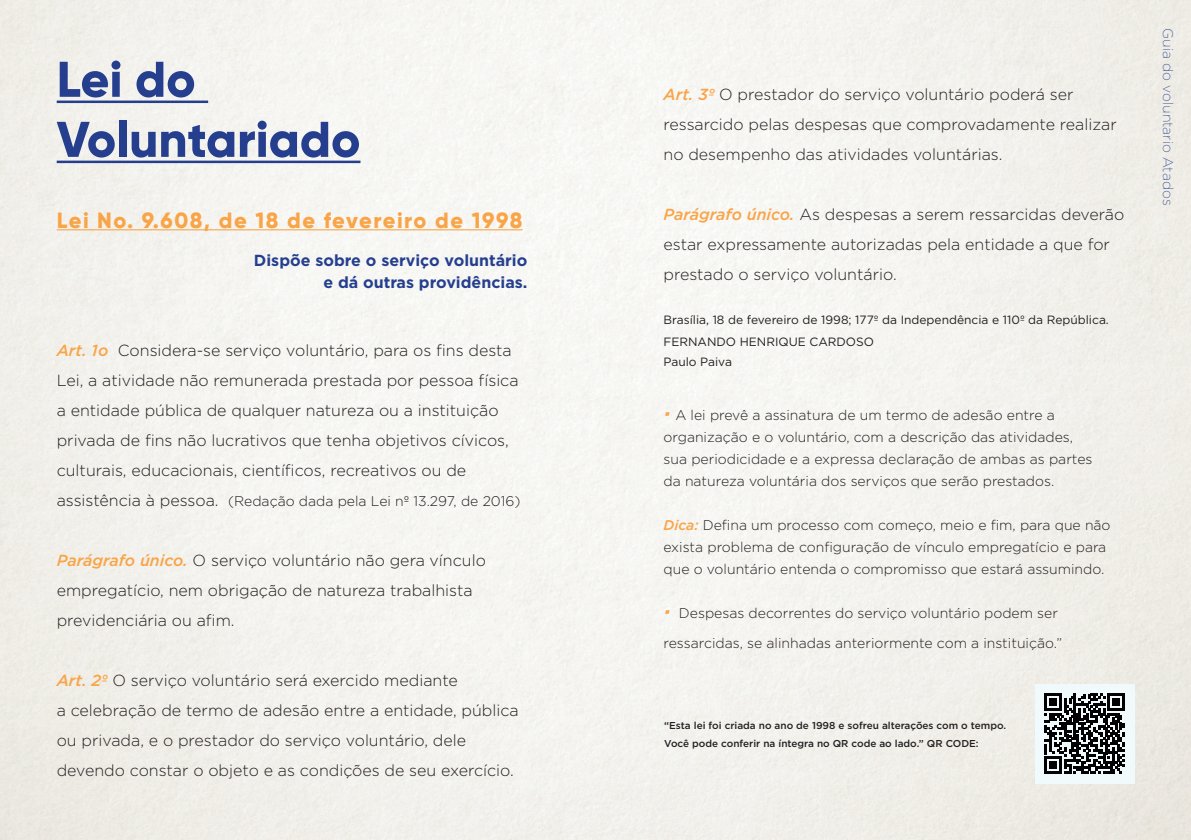
<style>
.page{position:relative;width:1191px;height:840px;background:#fff}
.page>*{position:absolute;margin:0;border:0;box-sizing:border-box;transform-origin:0 0}
.t1{font:800 50px/60px "Gilroy";color:#253f8e}
.t2{font:800 22px "Gilroy";letter-spacing:.07em;color:#f9a447}
.t3{font:300 16px/30px "Gotham";color:#231f20}
.t4{font:700 16px/22px "Gotham";color:#253f8e;text-align:right}
.t5{font:300 14px/22px "Gotham";color:#231f20}
.t6{font:200 14px "Gotham";color:#253f8e}
.t7{font:12px/22px "Gotham";color:#231f20}
.t8{font:500 10px/18px "Gotham";color:#231f20}
.s1{font-weight:500;font-style:italic;color:#f9a447}
.s2{font-size:16px}
.s3{font-weight:500;font-style:italic;font-size:26px;color:#f9a447}
</style>
<div class="page">
<hr style="left:57px;top:100px;width:151px;height:3px;background:#253f8e">
<hr style="left:57px;top:160px;width:303px;height:3px;background:#253f8e">
<hr style="left:57px;top:229px;width:465px;height:1px;background:#f9a447">
<div style="left:1035px;top:683px;width:99px;height:99px;background:#f0f9fb"></div>
<svg style="left:1044px;top:693px;width:80px;height:80px"></svg>
<h1 class="t1" style="left:57px;top:49px;width:305px">Lei do<br>Voluntariado</h1>
<h2 class="t2" style="left:57px;top:206px;width:467px">Lei No. 9.608, de 18 de fevereiro de 1998</h2>
<p class="t4" style="left:254px;top:249px;width:275px">Dispõe sobre o serviço voluntário e dá outras providências.</p>
<p class="t3" style="left:57px;top:334px;width:463px"><span class="s1">Art. 1o</span> Considera-se serviço voluntário, para os fins desta Lei, a atividade não remunerada prestada por pessoa física a entidade pública de qualquer natureza ou a instituição privada de fins não lucrativos que tenha objetivos cívicos, culturais, educacionais, científicos, recreativos ou de</p>
<p class="t5" style="left:57px;top:489px;width:465px"><span class="s2">assistência à pessoa.</span> (Redação dada pela Lei nº 13.297, de 2016)</p>
<p class="t3" style="left:57px;top:544px;width:431px"><span class="s1">Parágrafo único.</span> O serviço voluntário não gera vínculo empregatício, nem obrigação de natureza trabalhista previdenciária ou afim.</p>
<p class="t3" style="left:57px;top:664px;width:463px"><span class="s1">Art. 2º</span> O serviço voluntário será exercido mediante<br>a celebração de termo de adesão entre a entidade, pública ou privada, e o prestador do serviço voluntário, dele devendo constar o objeto e as condições de seu exercício.</p>
<p class="t3" style="left:663px;top:78px;width:455px"><span class="s1">Art. 3º</span> O prestador do serviço voluntário poderá ser ressarcido pelas despesas que comprovadamente realizar no desempenho das atividades voluntárias.</p>
<p class="t3" style="left:663px;top:198px;width:462px"><span class="s1">Parágrafo único.</span> As despesas a serem ressarcidas deverão estar expressamente autorizadas pela entidade a que for prestado o serviço voluntário.</p>
<p class="t7" style="left:663px;top:308px;width:447px">Brasília, 18 de fevereiro de 1998; 177º da Independência e 110º da República.<br>FERNANDO HENRIQUE CARDOSO</p>
<p class="t7" style="left:663px;top:350px;width:70px">Paulo Paiva</p>
<p class="t5" style="left:663px;top:403px;width:430px"><span class="s3">·</span> A lei prevê a assinatura de um termo de adesão entre a organização e o voluntário, com a descrição das atividades, sua periodicidade e a expressa declaração de ambas as partes da natureza voluntária dos serviços que serão prestados.</p>
<p class="t5" style="left:663px;top:513px;width:448px"><span class="s1">Dica:</span> Defina um processo com começo, meio e fim, para que não exista problema de configuração de vínculo empregatício e para que o voluntário entenda o compromisso que estará assumindo.</p>
<p class="t5" style="left:663px;top:597px;width:400px;line-height:30px"><span class="s3">·</span> Despesas decorrentes do serviço voluntário podem ser ressarcidas, se alinhadas anteriormente com a instituição.”</p>
<p class="t8" style="left:664px;top:715px;width:343px">“Esta lei foi criada no ano de 1998 e sofreu alterações com o tempo.<br>Você pode conferir na íntegra no QR code ao lado.” QR CODE:</p>
<p class="t6" style="left:1176px;top:28px;width:178px;rotate:90deg">Guia do voluntario Atados</p>
</div>
